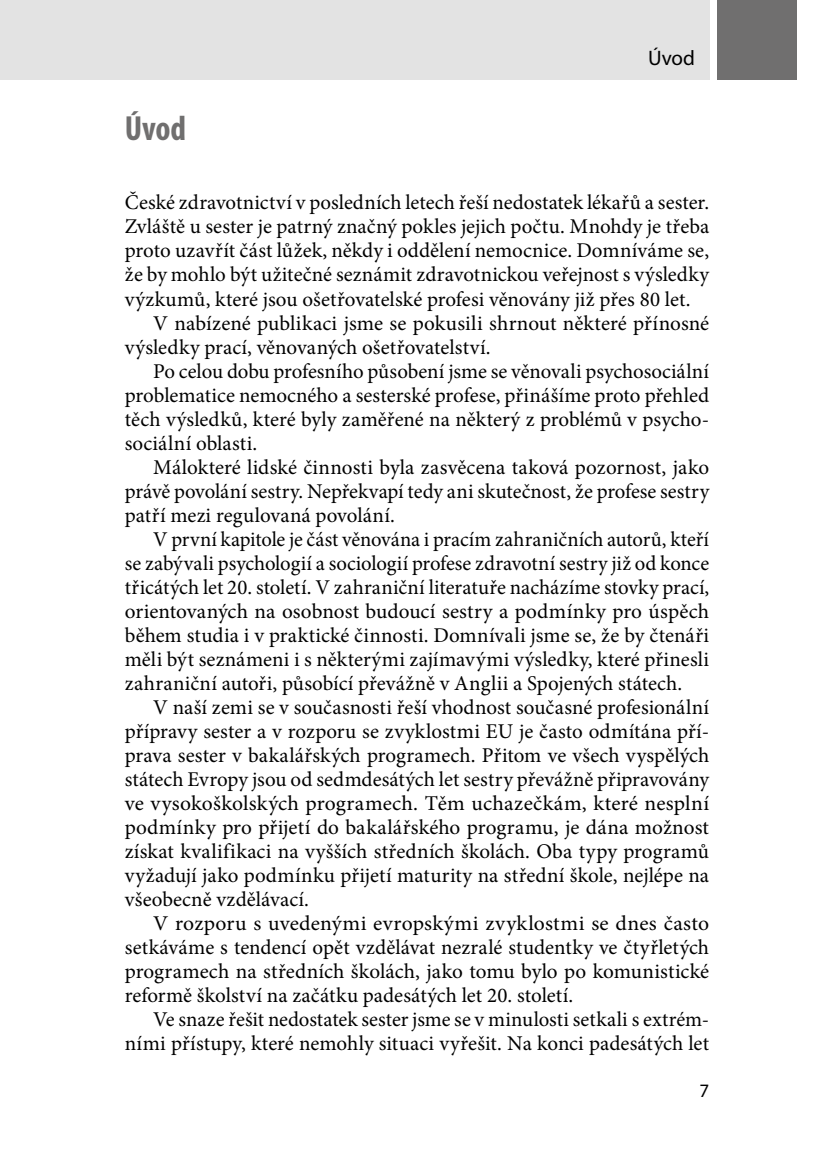
<style>
.page{position:relative;width:817px;height:1174px;background:#fff}
.page>*{position:absolute;margin:0;border:0;box-sizing:border-box;transform-origin:0 0}
._1_nadpis_kapitola{font:700 condensed 35px "Myriad Pro";color:#706f6f}
._3_zakladni_s_odrazk{font:21px/24px "Minion Pro";color:#000;text-align:justify}
._2_zakladni_bez_odr{font:21px/24px "Minion Pro";color:#000;text-align:justify}
._16__Nazev_kapitoly{font:21px "Myriad Pro";color:#000}
._14__Stranova_cislic{font:19px "Myriad Pro";color:#000}
</style>
<div class="page">
<div style="left:717px;top:0;width:80px;height:79px;background:#706f6f"></div>
<div style="left:0;top:0;width:709px;height:79px;background:#e3e3e3"></div>
<p class="_1_nadpis_kapitola" style="left:125px;top:106px;width:63px">Úvod</p>
<p class="_16__Nazev_kapitoly" style="left:648px;top:45px;width:48px">Úvod</p>
<p class="_2_zakladni_bez_odr" style="left:125px;top:191px;width:586px">České zdravotnictví v posledních letech řeší nedostatek lékařů a sester.<br>Zvláště u sester je patrný značný pokles jejich počtu. Mnohdy je třeba proto uzavřít část lůžek, někdy i oddělení nemocnice. Domníváme se, že by mohlo být užitečné seznámit zdravotnickou veřejnost s výsledky výzkumů, které jsou ošetřovatelské profesi věnovány již přes 80 let.</p>
<p class="_3_zakladni_s_odrazk" style="left:125px;top:311px;width:585px;text-indent:28px">V nabízené publikaci jsme se pokusili shrnout některé přínosné výsledky prací, věnovaných ošetřovatelství.</p>
<p class="_3_zakladni_s_odrazk" style="left:125px;top:359px;width:585px;text-indent:28px">Po celou dobu profesního působení jsme se věnovali psychosociální problematice nemocného a sesterské profese, přinášíme proto přehled těch výsledků, které byly zaměřené na některý z problémů v psycho&shy;sociální oblasti.</p>
<p class="_3_zakladni_s_odrazk" style="left:125px;top:455px;width:585px;text-indent:28px">Málokteré lidské činnosti byla zasvěcena taková pozornost, jako právě povolání sestry. Nepřekvapí tedy ani skutečnost, že profese sestry patří mezi regulovaná povolání.</p>
<p class="_3_zakladni_s_odrazk" style="left:125px;top:527px;width:585px;text-indent:28px">V první kapitole je část věnována i pracím zahraničních autorů, kteří se zabývali psychologií a sociologií profese zdravotní sestry již od konce třicátých let 20. století. V zahraniční literatuře nacházíme stovky prací, orientovaných na osobnost budoucí sestry a podmínky pro úspěch během studia i v praktické činnosti. Domnívali jsme se, že by čtenáři měli být seznámeni i s některými zajímavými výsledky, které přinesli zahraniční autoři, působící převážně v Anglii a Spojených státech.</p>
<p class="_3_zakladni_s_odrazk" style="left:125px;top:695px;width:585px;text-indent:28px">V naší zemi se v současnosti řeší vhodnost současné profesionální přípravy sester a v rozporu se zvyklostmi EU je často odmítána pří&shy;prava sester v bakalářských programech. Přitom ve všech vyspělých státech Evropy jsou od sedmdesátých let sestry převážně připravovány ve vysokoškolských programech. Těm uchazečkám, které nesplní podmínky pro přijetí do bakalářského programu, je dána možnost získat kvalifikaci na vyšších středních školách. Oba typy programů vyžadují jako podmínku přijetí maturity na střední škole, nejlépe na všeobecně vzdělávací.</p>
<p class="_3_zakladni_s_odrazk" style="left:125px;top:911px;width:585px;text-indent:28px">V rozporu s uvedenými evropskými zvyklostmi se dnes často setkáváme s tendencí opět vzdělávat nezralé studentky ve čtyřletých programech na středních školách, jako tomu bylo po komunistické reformě školství na začátku padesátých let 20. století.</p>
<p class="_3_zakladni_s_odrazk" style="left:125px;top:1007px;width:585px;text-align:right">Ve snaze řešit nedostatek sester jsme se v minulosti setkali s extrém&shy;ními přístupy, které nemohly situaci vyřešit. Na konci padesátých let</p>
<p class="_14__Stranova_cislic" style="left:699px;top:1078px;width:11px">7</p>
</div>
